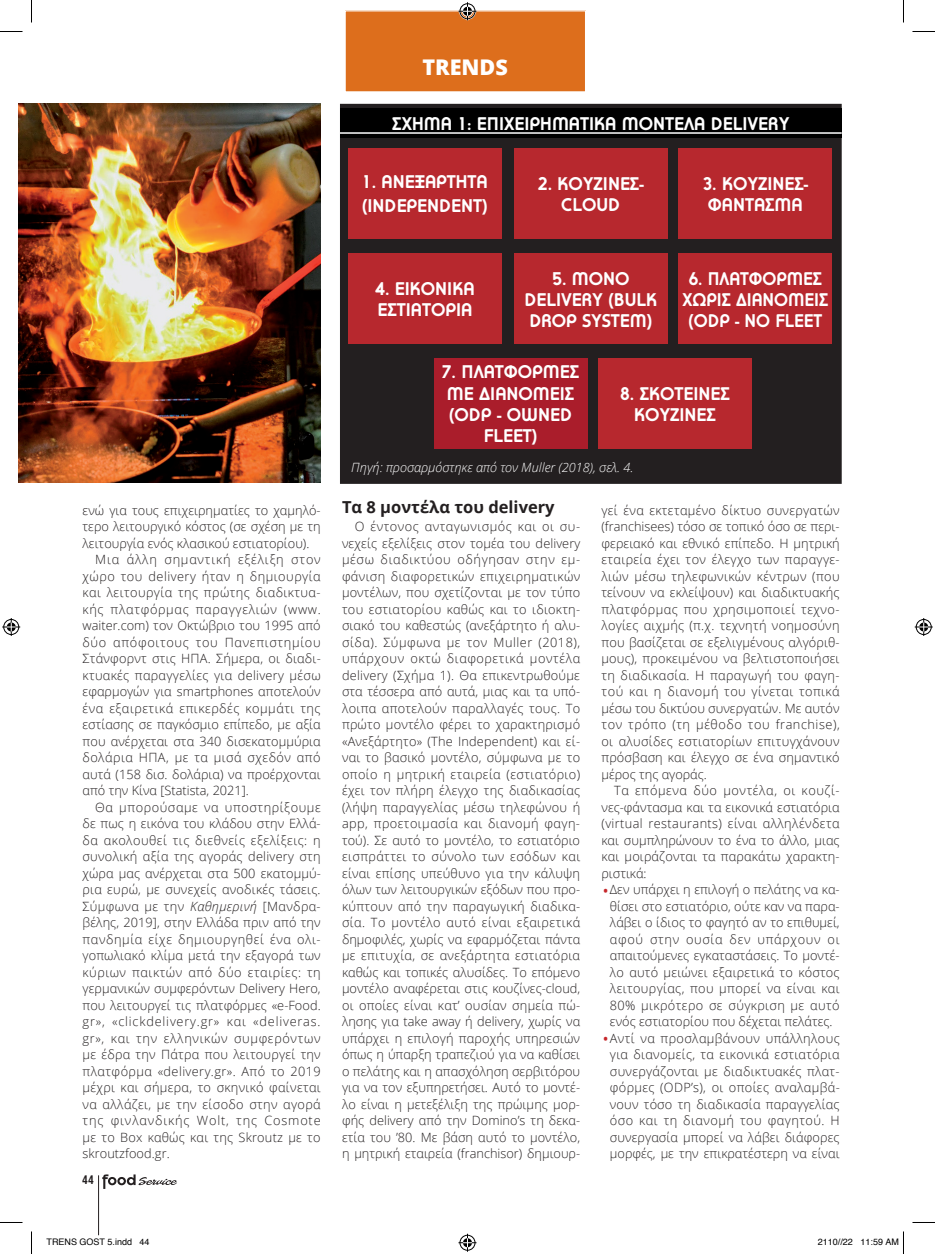
<style>
.page{position:relative;width:935px;height:1254px;background:#fff}
.page>*{position:absolute;margin:0;border:0;box-sizing:border-box;transform-origin:0 0}
.t1{font:800 21.6px "Open Sans";color:#fff}
.t2{font:700 18px/21px "PF Universal";color:#fff;text-align:center}
.t3{font:700 16.5px "Open Sans";color:#231f20}
.t4{font:300 12.75px/16.5px "Open Sans";letter-spacing:.015em;color:#231f20;text-align:justify}
.t5{font:300 12.75px "Open Sans";letter-spacing:.04em;color:#231f20}
.t6{font:300 12.75px "Open Sans";letter-spacing:.06em;color:#231f20}
.t7{font:300 12.75px "Open Sans";letter-spacing:.035em;color:#231f20}
.t8{font:300 12.75px "Open Sans";letter-spacing:.05em;color:#231f20}
.t9{font:300 12.75px "Open Sans";letter-spacing:.045em;color:#231f20}
.t10{font:italic 300 12.75px "Open Sans";color:#fff}
.t11{font:300 12.75px "Open Sans";letter-spacing:.055em;color:#231f20}
.t12{font:300 12.75px "Open Sans";letter-spacing:.065em;color:#231f20}
.t13{font:12px "UB Helvetica Cond Bold";color:#231f20}
.t14{font:9px "Helvetica";color:#000}
.s1{font-style:italic}
.s2{font-size:22.5px;color:#c6262a}
</style>
<div class="page">
<hr style="left:98px;top:1175px;width:1px;height:60px;background:#231f20">
<svg style="left:102px;top:1174px;width:75px;height:15px"></svg>
<img style="left:19px;top:104px;width:302px;height:378px">
<div style="left:345px;top:11px;width:240px;height:81px;background:#dd6e1c"></div>
<div style="left:344px;top:10px;width:242px;height:82px;border:1px solid #fff"></div>
<div style="left:341px;top:105px;width:499px;height:377px;background:#231f20"></div>
<div style="left:340px;top:104px;width:501px;height:380px;border:3px solid #231f20"></div>
<div style="left:340px;top:108px;width:501px;height:29px;background:#000"></div>
<hr style="left:340px;top:132px;width:501px;height:2px;background:#fff">
<div style="left:679px;top:148px;width:153px;height:91px;background:#b7282e"></div>
<div style="left:514px;top:148px;width:153px;height:91px;background:#b7282e"></div>
<div style="left:348px;top:148px;width:153px;height:91px;background:#b7282e"></div>
<div style="left:679px;top:253px;width:153px;height:91px;background:#b7282e"></div>
<div style="left:514px;top:253px;width:153px;height:91px;background:#b7282e"></div>
<div style="left:348px;top:253px;width:153px;height:91px;background:#b7282e"></div>
<div style="left:598px;top:358px;width:153px;height:91px;background:#b7282e"></div>
<div style="left:434px;top:358px;width:153px;height:91px;background:#aa1d2b"></div>
<svg style="left:0;top:31px;width:22px;height:1px"></svg>
<svg style="left:912px;top:31px;width:23px;height:1px"></svg>
<svg style="left:0;top:1222px;width:22px;height:1px"></svg>
<svg style="left:912px;top:1222px;width:23px;height:1px"></svg>
<svg style="left:31px;top:0;width:1px;height:22px"></svg>
<svg style="left:31px;top:1231px;width:1px;height:23px"></svg>
<svg style="left:903px;top:0;width:1px;height:22px"></svg>
<svg style="left:458px;top:2px;width:18px;height:18px"></svg>
<svg style="left:458px;top:1233px;width:18px;height:18px"></svg>
<svg style="left:2px;top:618px;width:18px;height:18px"></svg>
<svg style="left:914px;top:618px;width:18px;height:18px"></svg>
<svg style="left:903px;top:1231px;width:1px;height:23px"></svg>
<h1 class="t1" style="left:422px;top:51px;width:16px">TRENDS</h1>
<h2 class="t2" style="left:392px;top:112px;width:398px">ΣΧΉΜΑ 1: ΕΠΙΧΕΙΡΗΜΑΤΙΚΆ ΜΟΝΤΈΛΑ DELIVERY</h2>
<h2 class="t2" style="left:362px;top:170px;width:127px;line-height:24px;text-align:left">1. ΑΝΕΞΆΡΤΗΤΑ (INDEPENDENT)</h2>
<h2 class="t2" style="left:375px;top:278px;width:99px;text-align:left">4. ΕΙΚΟΝΙΚΆ<br>ΕΣΤΙΑΤΌΡΙΑ</h2>
<h2 class="t2" style="left:538px;top:173px;width:107px">2. ΚΟΥΖΊΝΕΣ-<br>CLOUD</h2>
<h2 class="t2" style="left:524px;top:267px;width:134px">5. ΜΌΝΟ<br>DELIVERY (BULK<br>DROP SYSTEM)</h2>
<h2 class="t2" style="left:702px;top:173px;width:107px">3. ΚΟΥΖΊΝΕΣ-<br>ΦΆΝΤΑΣΜΑ</h2>
<h2 class="t2" style="left:682px;top:267px;width:141px">6. ΠΛΑΤΦΌΡΜΕΣ<br>ΧΩΡΊΣ ΔΙΑΝΟΜΕΊΣ (ODP - NO FLEET</h2>
<p class="t4" style="left:83px;top:501px;width:240px">ενώ για τους επιχειρηματίες το χαμηλό-</p>
<p class="t4" style="left:83px;top:518px;width:240px">τερο λειτουργικό κόστος (σε σχέση με τη</p>
<p class="t4" style="left:83px;top:534px;width:228px">λειτουργία ενός κλασικού εστιατορίου).</p>
<p class="t6" style="left:95px;top:551px;width:227px">Μια άλλη σημαντική εξέλιξη στον</p>
<p class="t5" style="left:83px;top:567px;width:240px">χώρο του delivery ήταν η δημιουργία</p>
<p class="t4" style="left:83px;top:584px;width:240px">και λειτουργία της πρώτης διαδικτυα-</p>
<p class="t11" style="left:83px;top:600px;width:240px">κής πλατφόρμας παραγγελιών (www.</p>
<p class="t4" style="left:83px;top:617px;width:240px">waiter.com) τον Οκτώβριο του 1995 από</p>
<p class="t8" style="left:83px;top:633px;width:240px">δύο απόφοιτους του Πανεπιστημίου</p>
<p class="t4" style="left:83px;top:650px;width:240px">Στάνφορντ στις ΗΠΑ. Σήμερα, οι διαδι-</p>
<p class="t4" style="left:83px;top:666px;width:240px">κτυακές παραγγελίες για delivery μέσω</p>
<p class="t4" style="left:83px;top:683px;width:240px">εφαρμογών για smartphones αποτελούν</p>
<p class="t5" style="left:83px;top:699px;width:240px">ένα εξαιρετικά επικερδές κομμάτι της</p>
<p class="t4" style="left:83px;top:716px;width:240px">εστίασης σε παγκόσμιο επίπεδο, με αξία</p>
<p class="t4" style="left:83px;top:732px;width:240px">που ανέρχεται στα 340 δισεκατομμύρια</p>
<p class="t7" style="left:83px;top:749px;width:240px">δολάρια ΗΠΑ, με τα μισά σχεδόν από</p>
<p class="t4" style="left:83px;top:765px;width:240px">αυτά (158 δισ. δολάρια) να προέρχονται</p>
<p class="t4" style="left:83px;top:782px;width:168px">από την Κίνα [Statista, 2021].</p>
<p class="t9" style="left:95px;top:798px;width:227px">Θα μπορούσαμε να υποστηρίξουμε</p>
<p class="t4" style="left:83px;top:815px;width:240px">δε πως η εικόνα του κλάδου στην Ελλά-</p>
<p class="t7" style="left:83px;top:831px;width:240px">δα ακολουθεί τις διεθνείς εξελίξεις: η</p>
<p class="t4" style="left:83px;top:848px;width:240px">συνολική αξία της αγοράς delivery στη</p>
<p class="t4" style="left:83px;top:864px;width:240px">χώρα μας ανέρχεται στα 500 εκατομμύ-</p>
<p class="t4" style="left:83px;top:881px;width:240px">ρια ευρώ, με συνεχείς ανοδικές τάσεις.</p>
<p class="t4" style="left:83px;top:897px;width:240px">Σύμφωνα με την <span class="s1">Καθημερινή</span> [Μανδρα-</p>
<p class="t4" style="left:83px;top:914px;width:240px">βέλης, 2019], στην Ελλάδα πριν από την</p>
<p class="t9" style="left:83px;top:930px;width:240px">πανδημία είχε δημιουργηθεί ένα ολι-</p>
<p class="t4" style="left:83px;top:947px;width:240px">γοπωλιακό κλίμα μετά την εξαγορά των</p>
<p class="t5" style="left:83px;top:963px;width:240px">κύριων παικτών από δύο εταιρίες: τη</p>
<p class="t4" style="left:83px;top:980px;width:240px">γερμανικών συμφερόντων Delivery Hero,</p>
<p class="t4" style="left:83px;top:996px;width:240px">που λειτουργεί τις πλατφόρμες «e-Food.</p>
<p class="t6" style="left:83px;top:1013px;width:239px">gr», «clickdelivery.gr» και «deliveras.</p>
<p class="t8" style="left:83px;top:1029px;width:240px">gr», και την ελληνικών συμφερόντων</p>
<p class="t4" style="left:83px;top:1046px;width:240px">με έδρα την Πάτρα που λειτουργεί την</p>
<p class="t4" style="left:83px;top:1062px;width:240px">πλατφόρμα «delivery.gr». Από τo 2019</p>
<p class="t4" style="left:83px;top:1079px;width:240px">μέχρι και σήμερα, το σκηνικό φαίνεται</p>
<p class="t4" style="left:83px;top:1095px;width:240px">να αλλάζει, με την είσοδο στην αγορά</p>
<p class="t12" style="left:83px;top:1112px;width:240px">της φινλανδικής Wolt, της Cosmote</p>
<p class="t4" style="left:83px;top:1128px;width:240px">με το Box καθώς και της Skroutz με το</p>
<p class="t4" style="left:83px;top:1145px;width:89px">skroutzfood.gr.</p>
<p class="t13" style="left:82px;top:1173px;width:13px">44</p>
<h2 class="t2" style="left:442px;top:361px;width:129px">7. ΠΛΑΤΦΌΡΜΕΣ<br>ΜΕ ΔΙΑΝΟΜΕΊΣ (ODP - OWNED<br>FLEET)</h2>
<p class="t10" style="left:351px;top:459px;width:284px">Πηγή: προσαρμόστηκε από τον Muller (2018), σελ. 4.</p>
<h2 class="t2" style="left:620px;top:382px;width:101px">8. ΣΚΟΤΕΙΝΈΣ<br>ΚΟΥΖΊΝΕΣ</h2>
<p class="t3" style="left:342px;top:495px;width:214px">Τα 8 μοντέλα του delivery</p>
<p class="t4" style="left:342px;top:518px;width:240px;text-indent:13px">Ο έντονος ανταγωνισμός και οι συ&shy;νεχείς εξελίξεις στον τομέα του delivery μέσω διαδικτύου οδήγησαν στην εμ&shy;φάνιση διαφορετικών επιχειρηματικών μοντέλων, που σχετίζονται με τον τύπο του εστιατορίου καθώς και το ιδιοκτη&shy;σιακό του καθεστώς (ανεξάρτητο ή αλυ&shy;σίδα). Σύμφωνα με τον Muller (2018), υπάρχουν οκτώ διαφορετικά μοντέλα delivery (Σχήμα 1). Θα επικεντρωθούμε στα τέσσερα από αυτά, μιας και τα υπό&shy;λοιπα αποτελούν παραλλαγές τους. Το πρώτο μοντέλο φέρει το χαρακτηρισμό «Ανεξάρτητο» (The Independent) και εί&shy;ναι το βασικό μοντέλο, σύμφωνα με το οποίο η μητρική εταιρεία (εστιατόριο) έχει τον πλήρη έλεγχο της διαδικασίας (λήψη παραγγελίας μέσω τηλεφώνου ή app, προετοιμασία και διανομή φαγη&shy;τού). Σε αυτό το μοντέλο, το εστιατόριο εισπράττει το σύνολο των εσόδων και είναι επίσης υπεύθυνο για την κάλυψη όλων των λειτουργικών εξόδων που προ&shy;κύπτουν από την παραγωγική διαδικα&shy;σία. Το μοντέλο αυτό είναι εξαιρετικά δημοφιλές, χωρίς να εφαρμόζεται πάντα με επιτυχία, σε ανεξάρτητα εστιατόρια καθώς και τοπικές αλυσίδες. Το επόμενο μοντέλο αναφέρεται στις κουζίνες-cloud, οι οποίες είναι κατ’ ουσίαν σημεία πώ&shy;λησης για take away ή delivery, χωρίς να υπάρχει η επιλογή παροχής υπηρεσιών όπως η ύπαρξη τραπεζιού για να καθίσει ο πελάτης και η απασχόληση σερβιτόρου για να τον εξυπηρετήσει. Αυτό το μοντέ&shy;λο είναι η μετεξέλιξη της πρώιμης μορ&shy;φής delivery από την Domino’s τη δεκα&shy;ετία του ’80. Με βάση αυτό το μοντέλο, η μητρική εταιρεία (franchisor) δημιουρ-</p>
<p class="t4" style="left:601px;top:501px;width:240px">γεί ένα εκτεταμένο δίκτυο συνεργατών (franchisees) τόσο σε τοπικό όσο σε περι&shy;φερειακό και εθνικό επίπεδο. Η μητρική εταιρεία έχει τον έλεγχο των παραγγε&shy;λιών μέσω τηλεφωνικών κέντρων (που τείνουν να εκλείψουν) και διαδικτυακής πλατφόρμας που χρησιμοποιεί τεχνο&shy;λογίες αιχμής (π.χ. τεχνητή νοημοσύνη που βασίζεται σε εξελιγμένους αλγόριθ&shy;μους), προκειμένου να βελτιστοποιήσει τη διαδικασία. Η παραγωγή του φαγη&shy;τού και η διανομή του γίνεται τοπικά μέσω του δικτύου συνεργατών. Με αυτόν τον τρόπο (τη μέθοδο του franchise), οι αλυσίδες εστιατορίων επιτυγχάνουν πρόσβαση και έλεγχο σε ένα σημαντικό μέρος της αγοράς.</p>
<p class="t4" style="left:601px;top:782px;width:240px;text-indent:13px">Τα επόμενα δύο μοντέλα, οι κουζί&shy;νες-φάντασμα και τα εικονικά εστιατόρια (virtual restaurants) είναι αλληλένδετα και συμπληρώνουν το ένα το άλλο, μιας και μοιράζονται τα παρακάτω χαρακτη&shy;ριστικά:</p>
<p class="t4" style="left:610px;top:881px;width:231px;text-indent:-8px"><span class="s2">•</span>Δεν υπάρχει η επιλογή ο πελάτης να κα&shy;θίσει στο εστιατόριο, ούτε καν να παρα&shy;λάβει ο ίδιος το φαγητό αν το επιθυμεί, αφού στην ουσία δεν υπάρχουν οι απαιτούμενες εγκαταστάσεις. Το μοντέ&shy;λο αυτό μειώνει εξαιρετικά το κόστος λειτουργίας, που μπορεί να είναι και 80% μικρότερο σε σύγκριση με αυτό ενός εστιατορίου που δέχεται πελάτες.</p>
<p class="t4" style="left:610px;top:1029px;width:231px;text-indent:-8px"><span class="s2">•</span>Αντί να προσλαμβάνουν υπάλληλους για διανομείς, τα εικονικά εστιατόρια συνεργάζονται με διαδικτυακές πλατ&shy;φόρμες (ODP’s), οι οποίες αναλαμβά&shy;νουν τόσο τη διαδικασία παραγγελίας όσο και τη διανομή του φαγητού. Η συνεργασία μπορεί να λάβει διάφορες μορφές, με την επικρατέστερη να είναι</p>
<p class="t14" style="left:46px;top:1234px;width:105px">TRENS GOST 5.indd 44</p>
<p class="t14" style="left:818px;top:1234px;width:83px">2110//22 11:59 AM</p>
</div>
